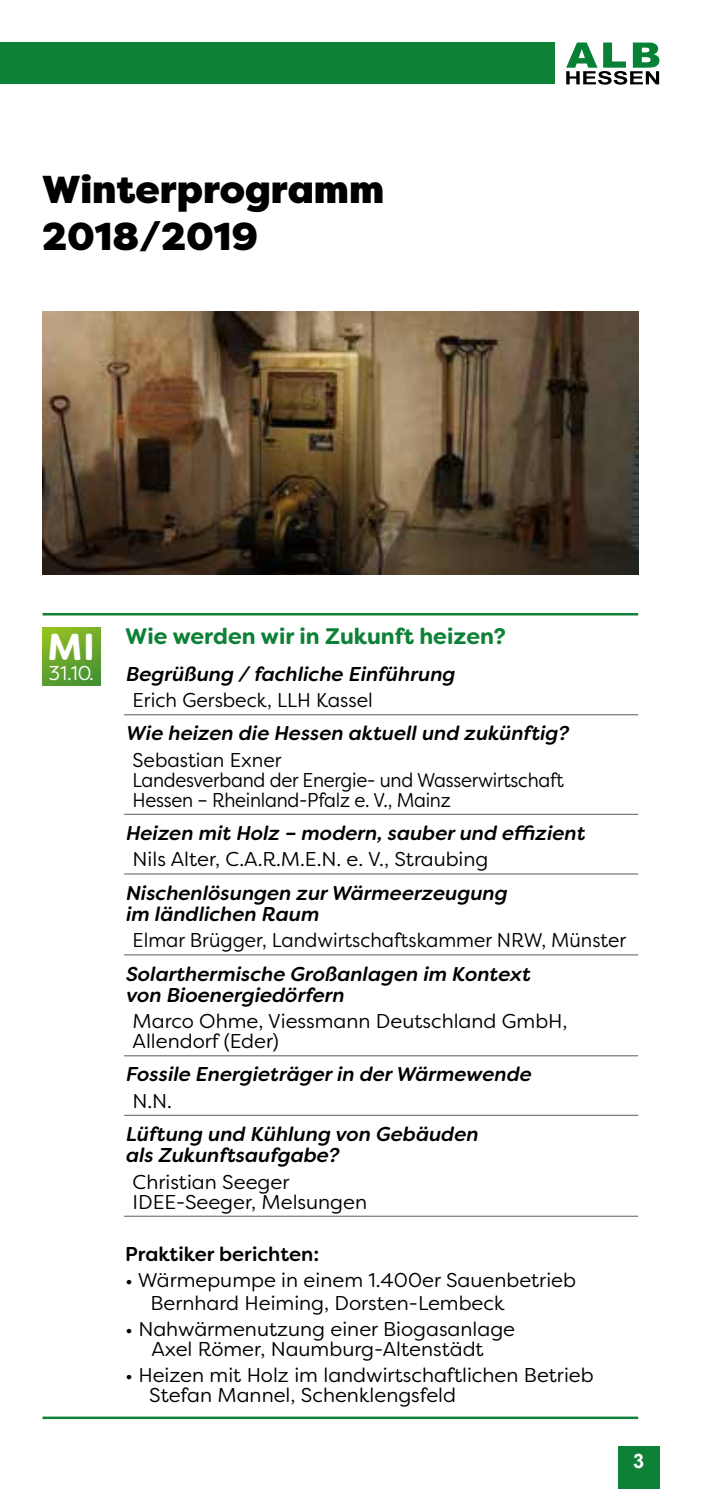
<style>
.page{position:relative;width:702px;height:1489px;background:#fff}
.page>*{position:absolute;margin:0;border:0;box-sizing:border-box;transform-origin:0 0}
.t1{font:900 38.75px/46.5px "Filson Pro";color:#000}
.t2{font:700 37.5px "Filson Soft";color:#fff}
.t3{font:700 22.5px "Filson Soft";color:#0d8136}
.t4{font:20px/20px "Filson Soft";color:#000}
.t5{font:italic 500 20px/21.2px "Filson Soft";color:#000}
.t6{font:20px/20px "Filson Soft";color:#000;scale:.96 1}
.t7{font:20px "Filson Soft";color:#000;scale:.95 1}
.t8{font:500 20px "Filson Soft";color:#000}
.t9{font:20px "Filson Soft";color:#fff}
.t10{font:700 20px "Arial";color:#fff}
</style>
<div class="page">
<div style="left:0;top:43px;width:554px;height:41px;background:#0d8136"></div>
<div style="left:618px;top:1446px;width:41px;height:42px;background:#0d8136"></div>
<svg style="left:566px;top:43px;width:93px;height:42px"></svg>
<hr style="left:43px;top:613px;width:595px;height:2px;background:#0d8136">
<hr style="left:124px;top:714px;width:514px;height:1px;background:#7c7b7b">
<hr style="left:124px;top:813px;width:514px;height:2px;background:#7c7b7b">
<hr style="left:124px;top:873px;width:514px;height:1px;background:#7c7b7b">
<hr style="left:124px;top:954px;width:514px;height:1px;background:#7c7b7b">
<hr style="left:124px;top:1055px;width:514px;height:1px;background:#7c7b7b">
<hr style="left:124px;top:1114px;width:514px;height:1px;background:#7c7b7b">
<hr style="left:124px;top:1215px;width:514px;height:1px;background:#7c7b7b">
<hr style="left:43px;top:1416px;width:595px;height:2px;background:#0d8136">
<img style="left:43px;top:312px;width:595px;height:262px">
<svg style="left:42px;top:627px;width:58px;height:58px;background:#6ba72b"></svg>
<h1 class="t1" style="left:42px;top:167px;width:343px">Winterprogramm<br>2018/2019</h1>
<h2 class="t2" style="left:47px;top:622px;width:49px">MI</h2>
<p class="t9" style="left:49px;top:660px;width:47px">31.10.</p>
<p class="t3" style="left:125px;top:621px;width:382px">Wie werden wir in Zukunft heizen?</p>
<p class="t5" style="left:125px;top:663px;width:335px">Begrüßung / fachliche Einführung</p>
<p class="t6" style="left:133px;top:690px;width:252px">Erich Gersbeck, LLH Kassel</p>
<p class="t5" style="left:125px;top:722px;width:449px">Wie heizen die Hessen aktuellund zukünftig?</p>
<p class="t6" style="left:133px;top:749px;width:450px">Sebastian Exner<br>Landesverband der Energie- und Wasserwirtschaft<br>Hessen – Rheinland-Pfalz e. V., Mainz</p>
<p class="t5" style="left:125px;top:822px;width:465px">Heizen mit Holz – modern,sauberund effizient</p>
<p class="t4" style="left:133px;top:849px;width:357px">Nils Alter, C.A.R.M.E.N. e. V., Straubing</p>
<p class="t5" style="left:125px;top:882px;width:388px">Nischenlösungen zurWärmeerzeugung im ländlichen Raum</p>
<p class="t7" style="left:133px;top:927px;width:521px">Elmar Brügger, Landwirtschaftskammer NRW, Münster</p>
<p class="t5" style="left:125px;top:962px;width:411px">Solarthermische Großanlagen im Kontext von Bioenergiedörfern</p>
<p class="t4" style="left:133px;top:1010px;width:436px">Marco Ohme, Viessmann Deutschland GmbH,<br>Allendorf (Eder)</p>
<p class="t5" style="left:125px;top:1063px;width:412px">Fossile Energieträgerin derWärmewende</p>
<p class="t4" style="left:133px;top:1090px;width:41px">N.N.</p>
<p class="t5" style="left:125px;top:1123px;width:358px">Lüftung und Kühlung von Gebäuden als Zukunftsaufgabe?</p>
<p class="t4" style="left:133px;top:1171px;width:236px">Christian Seeger<br>IDEE-Seeger, Melsungen</p>
<p class="t8" style="left:125px;top:1241px;width:196px">Praktiker berichten:</p>
<p class="t4" style="left:150px;top:1268px;width:427px;line-height:22.5px;text-indent:-25px">• Wärmepumpe in einem 1.400er Sauenbetrieb<br>Bernhard Heiming, Dorsten-Lembeck</p>
<p class="t4" style="left:125px;top:1318px;width:391px;text-align:center">• Nahwärmenutzung einer Biogasanlage<br>Axel Römer, Naumburg-Altenstädt</p>
<p class="t4" style="left:149px;top:1365px;width:446px;text-indent:-24px">• Heizen mit Holz im landwirtschaftlichen Betrieb<br>Stefan Mannel, Schenklengsfeld</p>
<p class="t10" style="left:633px;top:1447px;width:13px">3</p>
</div>
